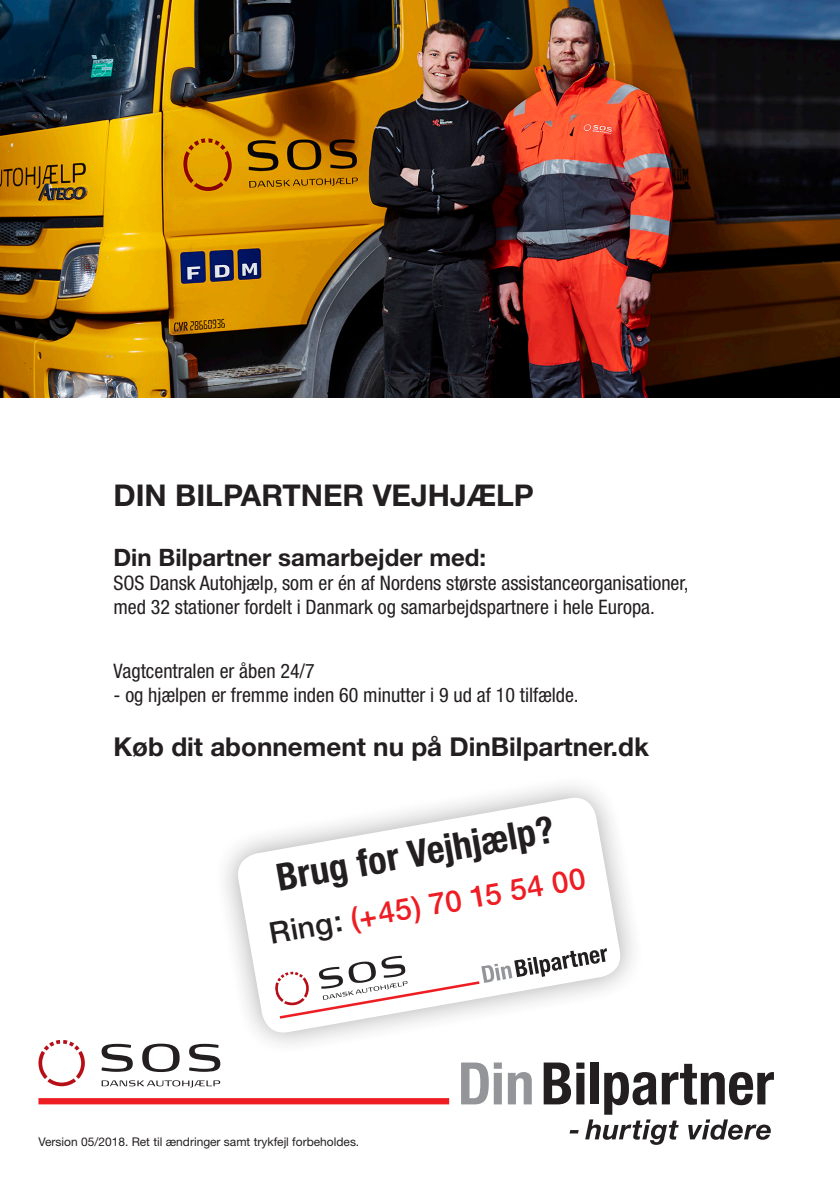
<style>
.page{position:relative;width:840px;height:1191px;background:#fff}
.page>*{position:absolute;margin:0;border:0;box-sizing:border-box;transform-origin:0 0}
.t1{font:700 condensed 37.8px "Helvetica Neue";color:#231f20}
.t2{font:700 30px "Helvetica Neue";color:#231f20}
.t3{font:500 29.8px "Helvetica Neue";color:#ee1d23}
.t4{font:700 26px "Helvetica Neue";color:#231f20}
.t5{font:700 24px "Helvetica Neue";color:#231f20}
.t6{font:condensed 20px "Helvetica Neue";color:#231f20}
.t7{font:12px "Helvetica Neue";color:#231f20}
.s1{color:#231f20}
</style>
<div class="page">
<img style="left:0;top:0;width:839px;height:397px">
<svg style="left:102px;top:1080px;width:118px;height:7px"></svg>
<svg style="left:101px;top:1043px;width:119px;height:29px"></svg>
<svg style="left:38px;top:1040px;width:47px;height:46px"></svg>
<svg style="left:203px;top:786px;width:430px;height:280px"></svg>
<svg style="left:234px;top:794px;width:389px;height:242px"></svg>
<svg style="left:507px;top:1072px;width:24px;height:32px"></svg>
<svg style="left:461px;top:1062px;width:40px;height:42px"></svg>
<svg style="left:543px;top:1062px;width:230px;height:82px"></svg>
<div style="left:38px;top:1098px;width:411px;height:6px;background:#ee1d23"></div>
<svg style="left:275px;top:948px;width:332px;height:72px"></svg>
<p class="t2" style="left:113px;top:476px;width:422px">DIN BILPARTNER VEJHJÆLP</p>
<p class="t5" style="left:113px;top:542px;width:374px">Din Bilpartner samarbejder med:</p>
<p class="t6" style="left:113px;top:571px;width:576px">SOS Dansk Autohjælp, som er én af Nordens største assistanceorganisationer,</p>
<p class="t6" style="left:113px;top:595px;width:542px">med 32 stationer fordelt i Danmark og samarbejdspartnere i hele Europa.</p>
<p class="t6" style="left:113px;top:659px;width:203px">Vagtcentralen er åben 24/7</p>
<p class="t6" style="left:113px;top:683px;width:466px">- og hjælpen er fremme inden 60 minutter i 9 ud af 10 tilfælde.</p>
<p class="t4" style="left:113px;top:730px;width:536px">Køb dit abonnement nu på DinBilpartner.dk</p>
<p class="t1" style="left:273px;top:855px;width:282px;rotate:-10deg">Brug for Vejhjælp?</p>
<p class="t3" style="left:266px;top:915px;width:322px;rotate:-10deg"><span class="s1">Ring:</span> (+45) 70 15 54 00</p>
<p class="t7" style="left:38px;top:1134px;width:322px">Version 05/2018. Ret til ændringer samt trykfejl forbeholdes.</p>
</div>
